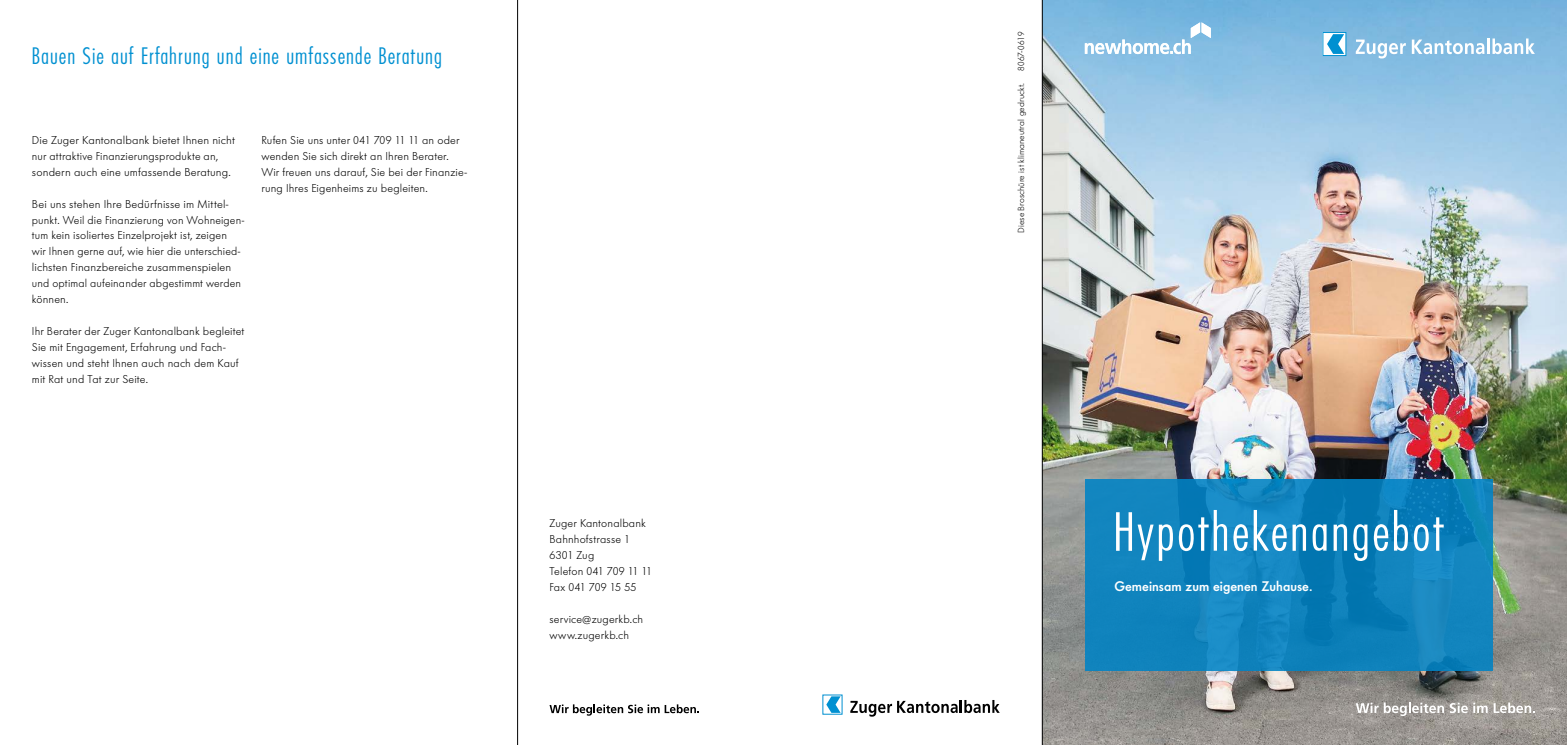
<style>
.page{position:relative;width:1567px;height:745px;background:#fff}
.page>*{position:absolute;margin:0;border:0;box-sizing:border-box;transform-origin:0 0}
.t1{font:300 55px "Futura Condensed BQ";letter-spacing:.04em;color:#fff}
.t2{font:300 23.75px "Futura Condensed BQ";letter-spacing:.04em;color:#0090d1}
.t3{font:500 13.75px "Futura BQ";letter-spacing:.005em;color:#fff}
.t4{font:300 11.25px/16px "Futura BQ";letter-spacing:.015em;color:#000}
.t5{font:300 8.75px "Futura BQ";letter-spacing:.005em;color:#000}
</style>
<div class="page">
<img style="left:1042px;top:0;width:524px;height:744px">
<svg style="left:1355px;top:40px;width:50px;height:18px"></svg>
<svg style="left:1411px;top:40px;width:73px;height:14px"></svg>
<hr style="left:1486px;top:38px;width:3px;height:16px;background:#fff">
<svg style="left:1492px;top:38px;width:42px;height:16px"></svg>
<div style="left:1322px;top:32px;width:23px;height:23px;background:#fff"></div>
<div style="left:1322px;top:32px;width:24px;height:24px;border:1px solid #0090d1"></div>
<svg style="left:1327px;top:34px;width:16px;height:20px"></svg>
<svg style="left:1355px;top:702px;width:88px;height:13px"></svg>
<svg style="left:1449px;top:702px;width:18px;height:10px"></svg>
<svg style="left:1473px;top:702px;width:14px;height:10px"></svg>
<svg style="left:1493px;top:702px;width:41px;height:10px"></svg>
<svg style="left:850px;top:700px;width:149px;height:16px"></svg>
<svg style="left:822px;top:694px;width:20px;height:20px"></svg>
<svg style="left:826px;top:696px;width:14px;height:16px"></svg>
<svg style="left:1084px;top:478px;width:408px;height:192px;fill:#1084bd"></svg>
<svg style="left:549px;top:704px;width:150px;height:11px"></svg>
<svg style="left:1084px;top:22px;width:126px;height:32px"></svg>
<hr style="left:517px;top:0;width:1px;height:744px;background:#000">
<hr style="left:1041px;top:0;width:1px;height:744px;background:#000">
<h2 class="t2" style="left:32px;top:42px;width:411px">Bauen Sie auf Erfahrung und eine umfassende Beratung</h2>
<p class="t4" style="left:32px;top:132px;width:204px">Die Zuger Kantonalbank bietet Ihnen nicht nur attraktive Finanzierungsprodukte an, sondern auch eine umfassende Beratung.</p>
<p class="t4" style="left:32px;top:195px;width:214px">Bei uns stehen Ihre Bedürfnisse im Mittel&shy;punkt. Weil die Finanzierung von Wohneigen&shy;tum kein isoliertes Einzelprojekt ist, zeigen<br>wir Ihnen gerne auf, wie hier die unterschied&shy;lichsten Finanzbereiche zusammenspielen und optimal aufeinander abgestimmt werden können.</p>
<p class="t4" style="left:32px;top:323px;width:214px">Ihr Berater der Zuger Kantonalbank begleitet Sie mit Engagement, Erfahrung und Fach&shy;wissen und steht Ihnen auch nach dem Kauf mit Rat und Tat zur Seite.</p>
<p class="t4" style="left:261px;top:132px;width:207px">Rufen Sie uns unter 041 709 11 11 an oder wenden Sie sich direkt an Ihren Berater.<br>Wir freuen uns darauf, Sie bei der Finanzie&shy;rung Ihres Eigenheims zu begleiten.</p>
<p class="t4" style="left:549px;top:514px;width:104px">Zuger Kantonalbank<br>Bahnhofstrasse 1<br>6301 Zug<br>Telefon 041 709 11 11<br>Fax 041 709 15 55</p>
<p class="t4" style="left:549px;top:610px;width:95px">service@zugerkb.ch www.zugerkb.ch</p>
<p class="t5" style="left:1015px;top:71px;width:41px;rotate:-90deg">8067-0619</p>
<p class="t5" style="left:1015px;top:233px;width:151px;rotate:-90deg">Diese Broschüre ist klimaneutral gedruckt.</p>
<h1 class="t1" style="left:1113px;top:500px;width:332px">Hypothekenangebot</h1>
<p class="t3" style="left:1114px;top:576px;width:200px">Gemeinsam zum eigenen Zuhause.</p>
</div>
